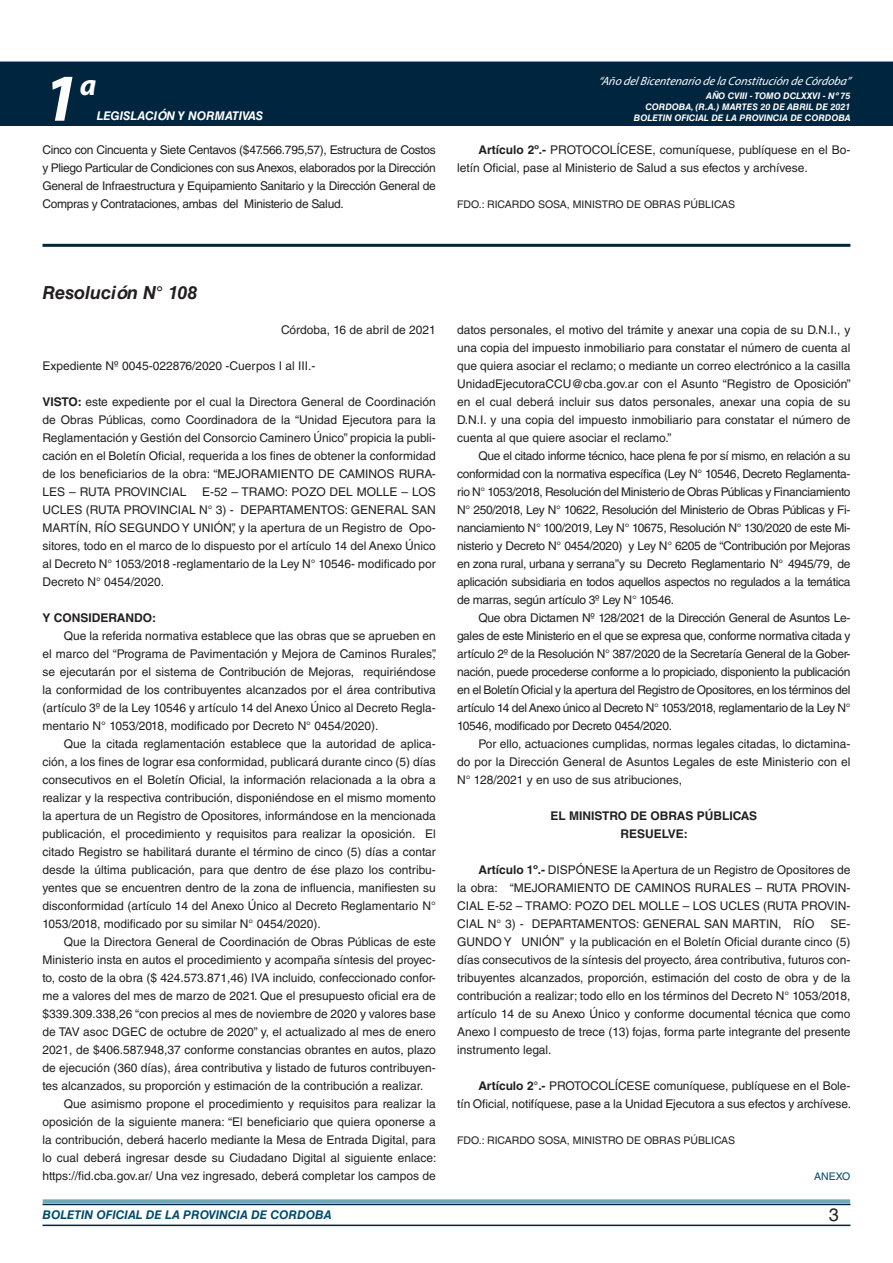
<style>
.page{position:relative;width:893px;height:1263px;background:#fff}
.page>*{position:absolute;margin:0;border:0;box-sizing:border-box;transform-origin:0 0}
.t1{font:italic 700 67.5px "Myriad Pro";color:#fff}
.t2{font:italic 700 30px "Myriad Pro";color:#fff}
.NOMBRE_DE_MINISTERIO{font:italic 700 18px "Helvetica LT Std";color:#231f20}
.t3{font:18px "Helvetica LT Std";color:#231f20}
.TEXTO_BASE{font:12px/18px "Helvetica LT Std";color:#231f20;text-align:justify}
.t4{font:italic 12px "Myriad Pro";color:#fff}
.t5{font:italic 700 12px "Helvetica LT Std";color:#004b6c}
.RESUELVE{font:700 12px "Helvetica LT Std";color:#231f20}
.FECHA{font:12px "Helvetica LT Std";color:#231f20}
.t6{font:italic 700 12px "Helvetica LT Std";color:#fff}
.TEXTO_BASE-2{font:700 12px "Helvetica LT Std";color:#231f20}
.FIRMA{font:10.5px "Helvetica LT Std";color:#231f20}
.ANEXO{font:10.5px "Helvetica LT Std";color:#004b6c}
.t7{font:italic 700 9px/10.8px "Helvetica LT Std";color:#fff;text-align:right}
.s1{font-weight:700}
</style>
<div class="page">
<div style="left:0;top:61px;width:893px;height:6px;background:#73a5b8"></div>
<div style="left:0;top:62px;width:893px;height:64px;background:#00263f"></div>
<hr style="left:43px;top:1224px;width:807px;height:2px;background:#00263f">
<div style="left:42px;top:1198px;width:809px;height:8px;background:#fff;opacity:.75"></div>
<hr style="left:43px;top:244px;width:807px;height:3px;background:#00263f">
<h1 class="t1" style="left:43px;top:54px;width:38px">1</h1>
<h2 class="t2" style="left:80px;top:66px;width:18px">a</h2>
<p class="t6" style="left:97px;top:109px;width:168px">LEGISLACIÓN Y NORMATIVAS</p>
<p class="t4" style="left:598px;top:74px;width:254px">“Año delBicentenario de la Constitución de Córdoba”</p>
<p class="t7" style="left:634px;top:91px;width:218px">AÑO CVIII - TOMO DCLXXVI - Nº 75<br>CORDOBA, (R.A.) MARTES 20 DE ABRIL DE 2021<br>BOLETIN OFICIAL DE LA PROVINCIA DE CORDOBA</p>
<p class="TEXTO_BASE" style="left:43px;top:141px;width:395px">Cinco con Cincuenta y Siete Centavos ($47.566.795,57), Estructura de Costos y Pliego Particular de Condiciones con sus Anexos, elaborados por la Dirección General de Infraestructura y Equipamiento Sanitario y la Dirección General de Compras y Contrataciones, ambas del Ministerio de Salud.</p>
<p class="TEXTO_BASE" style="left:457px;top:141px;width:395px;text-indent:21px"><span class="s1">Artículo 2º.-</span> PROTOCOLÍCESE, comuníquese, publíquese en el Bo&shy;letín Oficial, pase al Ministerio de Salud a sus efectos y archívese.</p>
<p class="FIRMA" style="left:457px;top:198px;width:279px">FDO.: RICARDO SOSA, MINISTRO DE OBRAS PÚBLICAS</p>
<p class="NOMBRE_DE_MINISTERIO" style="left:43px;top:282px;width:156px">Resolución N° 108</p>
<p class="FECHA" style="left:281px;top:323px;width:156px">Córdoba, 16 de abril de 2021</p>
<p class="TEXTO_BASE" style="left:43px;top:357px;width:274px">Expediente Nº 0045-022876/2020 -Cuerpos I al III.-</p>
<p class="TEXTO_BASE" style="left:43px;top:393px;width:395px"><span class="s1">VISTO:</span> este expediente por el cual la Directora General de Coordinación de Obras Públicas, como Coordinadora de la “Unidad Ejecutora para la Reglamentación y Gestión del Consorcio Caminero Único” propicia la publi&shy;cación en el Boletín Oficial, requerida a los fines de obtener la conformidad de los beneficiarios de la obra: “MEJORAMIENTO DE CAMINOS RURA-LES – RUTA PROVINCIAL</p>
<p class="TEXTO_BASE" style="left:43px;top:483px;width:395px;text-indent:160px">E-52 – TRAMO: POZO DEL MOLLE – LOS UCLES (RUTA PROVINCIAL N° 3) - DEPARTAMENTOS: GENERAL SAN MARTÍN, RÍO SEGUNDO Y UNIÓN”, y la apertura de un Registro de Opo&shy;sitores, todo en el marco de lo dispuesto por el artículo 14 del Anexo Único al Decreto N° 1053/2018 -reglamentario de la Ley N° 10546- modificado por Decreto N° 0454/2020.</p>
<p class="TEXTO_BASE-2" style="left:43px;top:610px;width:115px">Y CONSIDERANDO:</p>
<p class="TEXTO_BASE" style="left:43px;top:627px;width:395px;text-indent:21px">Que la referida normativa establece que las obras que se aprueben en el marco del “Programa de Pavimentación y Mejora de Caminos Rurales”, se ejecutarán por el sistema de Contribución de Mejoras, requiriéndose la conformidad de los contribuyentes alcanzados por el área contributiva (artículo 3º de la Ley 10546 y artículo 14 del Anexo Único al Decreto Regla&shy;mentario N° 1053/2018, modificado por Decreto N° 0454/2020).</p>
<p class="TEXTO_BASE" style="left:43px;top:735px;width:395px;text-indent:21px">Que la citada reglamentación establece que la autoridad de aplica&shy;ción, a los fines de lograr esa conformidad, publicará durante cinco (5) días consecutivos en el Boletín Oficial, la información relacionada a la obra a realizar y la respectiva contribución, disponiéndose en el mismo momento la apertura de un Registro de Opositores, informándose en la mencionada publicación, el procedimiento y requisitos para realizar la oposición. El citado Registro se habilitará durante el término de cinco (5) días a contar desde la última publicación, para que dentro de ése plazo los contribu&shy;yentes que se encuentren dentro de la zona de influencia, manifiesten su disconformidad (artículo 14 del Anexo Único al Decreto Reglamentario N° 1053/2018, modificado por su similar N° 0454/2020).</p>
<p class="TEXTO_BASE" style="left:43px;top:933px;width:395px;text-indent:21px">Que la Directora General de Coordinación de Obras Públicas de este Ministerio insta en autos el procedimiento y acompaña síntesis del proyec&shy;to, costo de la obra ($ 424.573.871,46) IVA incluido, confeccionado confor&shy;me a valores del mes de marzo de 2021. Que el presupuesto oficial era de $339.309.338,26 “con precios al mes de noviembre de 2020 y valores base de TAV asoc DGEC de octubre de 2020” y, el actualizado al mes de enero 2021, de $406.587.948,37 conforme constancias obrantes en autos, plazo de ejecución (360 días), área contributiva y listado de futuros contribuyen&shy;tes alcanzados, su proporción y estimación de la contribución a realizar.</p>
<p class="TEXTO_BASE" style="left:43px;top:1095px;width:395px;text-indent:21px">Que asimismo propone el procedimiento y requisitos para realizar la oposición de la siguiente manera: “El beneficiario que quiera oponerse a la contribución, deberá hacerlo mediante la Mesa de Entrada Digital, para lo cual deberá ingresar desde su Ciudadano Digital al siguiente enlace: https://fid.cba.gov.ar/ Una vez ingresado, deberá completar los campos de</p>
<p class="TEXTO_BASE" style="left:457px;top:321px;width:395px">datos personales, el motivo del trámite y anexar una copia de su D.N.I., y una copia del impuesto inmobiliario para constatar el número de cuenta al que quiera asociar el reclamo; o mediante un correo electrónico a la casilla UnidadEjecutoraCCU@cba.gov.ar con el Asunto “Registro de Oposición” en el cual deberá incluir sus datos personales, anexar una copia de su D.N.I. y una copia del impuesto inmobiliario para constatar el número de cuenta al que quiere asociar el reclamo.”</p>
<p class="TEXTO_BASE" style="left:457px;top:447px;width:395px;text-indent:21px">Que el citado informe técnico, hace plena fe por sí mismo, en relación a su conformidad con la normativa específica (Ley N° 10546, Decreto Reglamenta&shy;rio N° 1053/2018, Resolución del Ministerio de Obras Públicas y Financiamiento N° 250/2018, Ley N° 10622, Resolución del Ministerio de Obras Públicas y Fi&shy;nanciamiento N° 100/2019, Ley N° 10675, Resolución N° 130/2020 de este Mi&shy;nisterio y Decreto N° 0454/2020) y Ley N° 6205 de “Contribución por Mejoras en zona rural, urbana y serrana”y su Decreto Reglamentario N° 4945/79, de aplicación subsidiaria en todos aquellos aspectos no regulados a la temática de marras, según artículo 3º Ley N° 10546.</p>
<p class="TEXTO_BASE" style="left:457px;top:609px;width:395px;text-indent:21px">Que obra Dictamen Nº 128/2021 de la Dirección General de Asuntos Le&shy;gales de este Ministerio en el que se expresa que, conforme normativa citada y artículo 2º de la Resolución N° 387/2020 de la Secretaría General de la Gober&shy;nación, puede procederse conforme a lo propiciado, disponiento la publicación en el Boletín Oficial y la apertura del Registro de Opositores, en los términos del artículo 14 del Anexo único al Decreto N° 1053/2018, reglamentario de la Ley N° 10546, modificado por Decreto 0454/2020.</p>
<p class="TEXTO_BASE" style="left:457px;top:735px;width:395px;text-indent:21px">Por ello, actuaciones cumplidas, normas legales citadas, lo dictamina&shy;do por la Dirección General de Asuntos Legales de este Ministerio con el N° 128/2021 y en uso de sus atribuciones,</p>
<p class="RESUELVE" style="left:550px;top:808px;width:208px">EL MINISTRO DE OBRAS PÚBLICAS</p>
<p class="RESUELVE" style="left:620px;top:826px;width:69px">RESUELVE:</p>
<p class="TEXTO_BASE" style="left:457px;top:861px;width:395px;text-indent:21px"><span class="s1">Artículo 1º.-</span> DISPÓNESE la Apertura de un Registro de Opositores de la obra: “MEJORAMIENTO DE CAMINOS RURALES – RUTA PROVIN-CIAL E-52 – TRAMO: POZO DEL MOLLE – LOS UCLES (RUTA PROVIN-CIAL N° 3) - DEPARTAMENTOS: GENERAL SAN MARTIN, RÍO</p>
<p class="TEXTO_BASE" style="left:457px;top:915px;width:395px;text-indent:373px">SE-GUNDO Y UNIÓN” y la publicación en el Boletín Oficial durante cinco (5) días consecutivos de la síntesis del proyecto, área contributiva, futuros con&shy;tribuyentes alcanzados, proporción, estimación del costo de obra y de la contribución a realizar; todo ello en los términos del Decreto N° 1053/2018, artículo 14 de su Anexo Único y conforme documental técnica que como Anexo I compuesto de trece (13) fojas, forma parte integrante del presente instrumento legal.</p>
<p class="TEXTO_BASE" style="left:457px;top:1077px;width:396px;text-align:right"><span class="s1">Artículo 2°.-</span> PROTOCOLÍCESE comuníquese, publíquese en el Bole-<br>tín Oficial, notifíquese, pase a la Unidad Ejecutora a sus efectos y archívese.</p>
<p class="FIRMA" style="left:457px;top:1134px;width:279px">FDO.: RICARDO SOSA, MINISTRO DE OBRAS PÚBLICAS</p>
<p class="ANEXO" style="left:814px;top:1170px;width:38px">ANEXO</p>
<p class="t5" style="left:43px;top:1208px;width:290px">BOLETIN OFICIAL DE LA PROVINCIA DE CORDOBA</p>
<h3 class="t3" style="left:829px;top:1204px;width:12px">3</h3>
</div>
